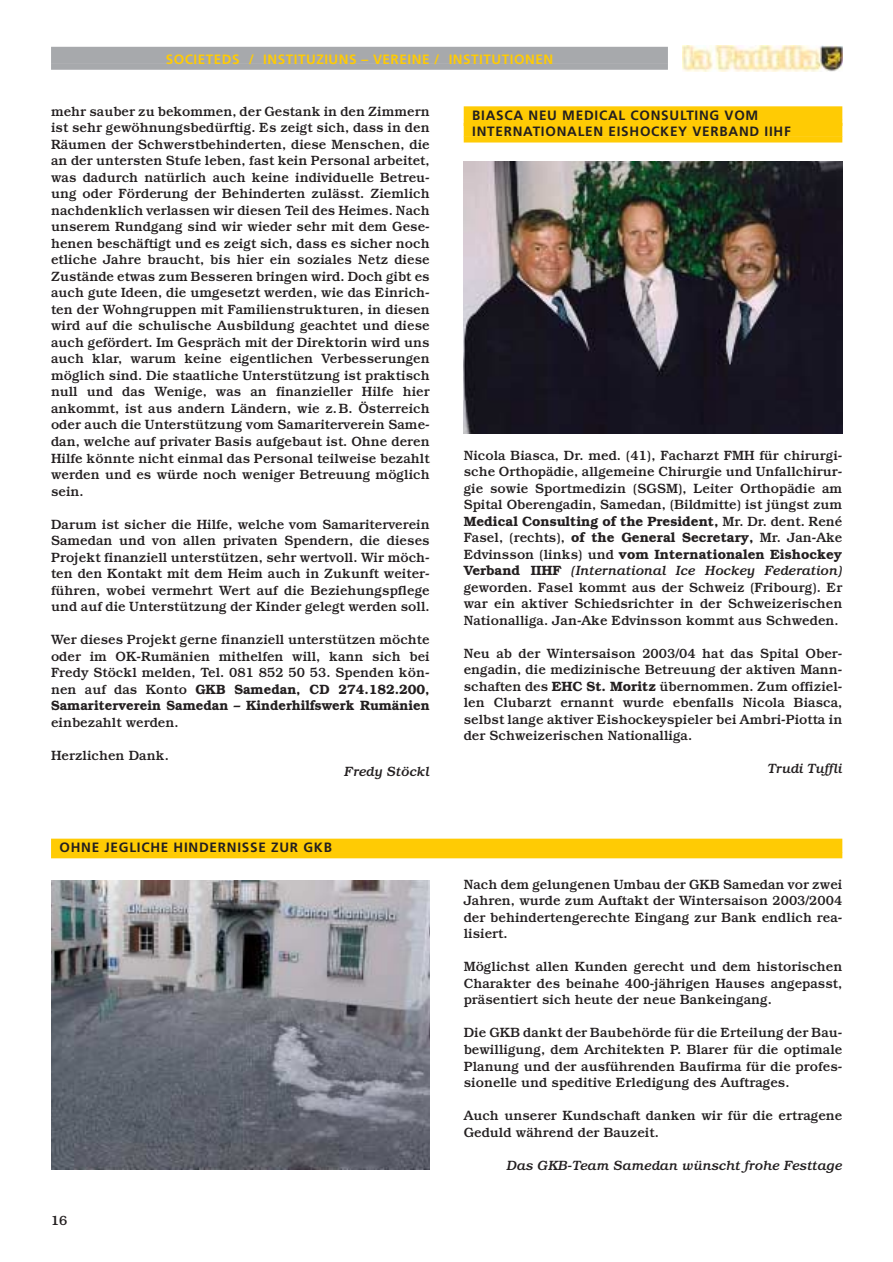
<style>
.page{position:relative;width:893px;height:1262px;background:#fff}
.page>*{position:absolute;margin:0;border:0;box-sizing:border-box;transform-origin:0 0}
.t1{font:500 13.5px/16.5px "Bookman";color:#231f20;text-align:justify}
.t2{font:700 13.5px/16.5px "Frutiger";letter-spacing:.055em;color:#231f20}
.t3{font:italic 500 13.5px "Bookman";color:#231f20}
.t4{font:700 13.5px "Frutiger";letter-spacing:.04em;color:#ffcb04}
.s1{font-weight:600}
.s2{font-style:italic}
</style>
<div class="page">
<div style="left:463px;top:106px;width:379px;height:14px;background:#ffcb04"></div>
<div style="left:463px;top:120px;width:379px;height:6px;background:#ffcb04"></div>
<div style="left:463px;top:123px;width:379px;height:14px;background:#ffcb04"></div>
<div style="left:463px;top:136px;width:379px;height:6px;background:#ffcb04"></div>
<img style="left:683px;top:46px;width:159px;height:25px">
<div style="left:51px;top:47px;width:617px;height:17px;background:#a7a9ac"></div>
<div style="left:51px;top:63px;width:617px;height:7px;background:#a7a9ac"></div>
<img style="left:463px;top:161px;width:379px;height:273px">
<div style="left:51px;top:838px;width:791px;height:14px;background:#ffcb04"></div>
<div style="left:51px;top:852px;width:791px;height:6px;background:#ffcb04"></div>
<img style="left:51px;top:880px;width:378px;height:289px">
<p class="t4" style="left:166px;top:53px;width:389px">SOCIETEDS / INSTITUZIUNS – VEREINE / INSTITUTIONEN</p>
<p class="t1" style="left:51px;top:104px;width:380px">mehr sauber zu bekommen, der Gestank in den Zimmern ist sehr gewöhnungsbedürftig. Es zeigt sich, dass in den Räumen der Schwerstbehinderten, diese Menschen, die an der untersten Stufe leben, fast kein Personal arbeitet, was dadurch natürlich auch keine individuelle Betreu&shy;ung oder Förderung der Behinderten zulässt. Ziemlich nachdenklich verlassen wir diesen Teil des Heimes. Nach unserem Rundgang sind wir wieder sehr mit dem Gese&shy;henen beschäftigt und es zeigt sich, dass es sicher noch etliche Jahre braucht, bis hier ein soziales Netz diese Zustände etwas zum Besseren bringen wird. Doch gibt es auch gute Ideen, die umgesetzt werden, wie das Einrich&shy;ten der Wohngruppen mit Familienstrukturen, in diesen wird auf die schulische Ausbildung geachtet und diese auch gefördert. Im Gespräch mit der Direktorin wird uns auch klar, warum keine eigentlichen Verbesserungen möglich sind. Die staatliche Unterstützung ist praktisch null und das Wenige, was an finanzieller Hilfe hier ankommt, ist aus andern Ländern, wie z.B. Österreich oder auch die Unterstützung vom Samariterverein Same&shy;dan, welche auf privater Basis aufgebaut ist. Ohne deren Hilfe könnte nicht einmal das Personal teilweise bezahlt werden und es würde noch weniger Betreuung möglich sein.</p>
<p class="t1" style="left:51px;top:517px;width:380px">Darum ist sicher die Hilfe, welche vom Samariterverein Samedan und von allen privaten Spendern, die dieses Projekt finanziell unterstützen, sehr wertvoll. Wir möch&shy;ten den Kontakt mit dem Heim auch in Zukunft weiter&shy;führen, wobei vermehrt Wert auf die Beziehungspflege und auf die Unterstützung der Kinder gelegt werden soll.</p>
<p class="t1" style="left:51px;top:632px;width:380px">Wer dieses Projekt gerne finanziell unterstützen möchte oder im OK-Rumänien mithelfen will, kann sich bei Fredy Stöckl melden, Tel. 081 852 50 53. Spenden kön&shy;nen auf das Konto <span class="s1">GKB Samedan, CD 274.182.200, Samariterverein Samedan – Kinderhilfswerk Rumänien</span></p>
<p class="t1" style="left:51px;top:715px;width:129px">einbezahlt werden.</p>
<p class="t1" style="left:51px;top:748px;width:119px">Herzlichen Dank.</p>
<p class="t3" style="left:344px;top:766px;width:87px">Fredy Stöckl</p>
<p class="t2" style="left:60px;top:840px;width:274px">OHNE JEGLICHE HINDERNISSE ZUR GKB</p>
<p class="t1" style="left:51px;top:1213px;width:18px">16</p>
<p class="t2" style="left:472px;top:108px;width:320px">BIASCA NEU MEDICAL CONSULTING VOM<br>INTERNATIONALEN EISHOCKEY VERBAND IIHF</p>
<p class="t1" style="left:463px;top:448px;width:380px">Nicola Biasca, Dr. med. (41), Facharzt FMH für chirurgi&shy;sche Orthopädie, allgemeine Chirurgie und Unfallchirur&shy;gie sowie Sportmedizin (SGSM), Leiter Orthopädie am Spital Oberengadin, Samedan, (Bildmitte) ist jüngst zum <span class="s1">Medical Consulting of the President,</span> Mr. Dr. dent. René Fasel, (rechts), <span class="s1">of the General Secretary,</span> Mr. Jan-Ake Edvinsson (links) und <span class="s1">vom Internationalen Eishockey Verband IIHF</span> <span class="s2">(International Ice Hockey Federation) </span>geworden. Fasel kommt aus der Schweiz (Fribourg). Er war ein aktiver Schiedsrichter in der Schweizerischen Nationalliga. Jan-Ake Edvinsson kommt aus Schweden.</p>
<p class="t1" style="left:463px;top:646px;width:380px">Neu ab der Wintersaison 2003/04 hat das Spital Ober&shy;engadin, die medizinische Betreuung der aktiven Mann&shy;schaften des <span class="s1">EHC St. Moritz</span> übernommen. Zum offiziel&shy;len Clubarzt ernannt wurde ebenfalls Nicola Biasca, selbst lange aktiver Eishockeyspieler bei Ambri-Piotta in der Schweizerischen Nationalliga.</p>
<p class="t3" style="left:767px;top:764px;width:76px">Trudi Tuffli</p>
<p class="t1" style="left:463px;top:877px;width:380px">Nach dem gelungenen Umbau der GKB Samedan vor zwei Jahren, wurde zum Auftakt der Wintersaison 2003/2004 der behindertengerechte Eingang zur Bank endlich rea&shy;lisiert.</p>
<p class="t1" style="left:463px;top:960px;width:380px">Möglichst allen Kunden gerecht und dem historischen Charakter des beinahe 400-jährigen Hauses angepasst, präsentiert sich heute der neue Bankeingang.</p>
<p class="t1" style="left:463px;top:1026px;width:380px">Die GKB dankt der Baubehörde für die Erteilung der Bau&shy;bewilligung, dem Architekten P. Blarer für die optimale Planung und der ausführenden Baufirma für die profes&shy;sionelle und speditive Erledigung des Auftrages.</p>
<p class="t1" style="left:463px;top:1108px;width:380px">Auch unserer Kundschaft danken wir für die ertragene<br>Geduld während der Bauzeit.</p>
<p class="t3" style="left:506px;top:1160px;width:337px">Das GKB-Team Samedan wünscht frohe Festtage</p>
</div>
